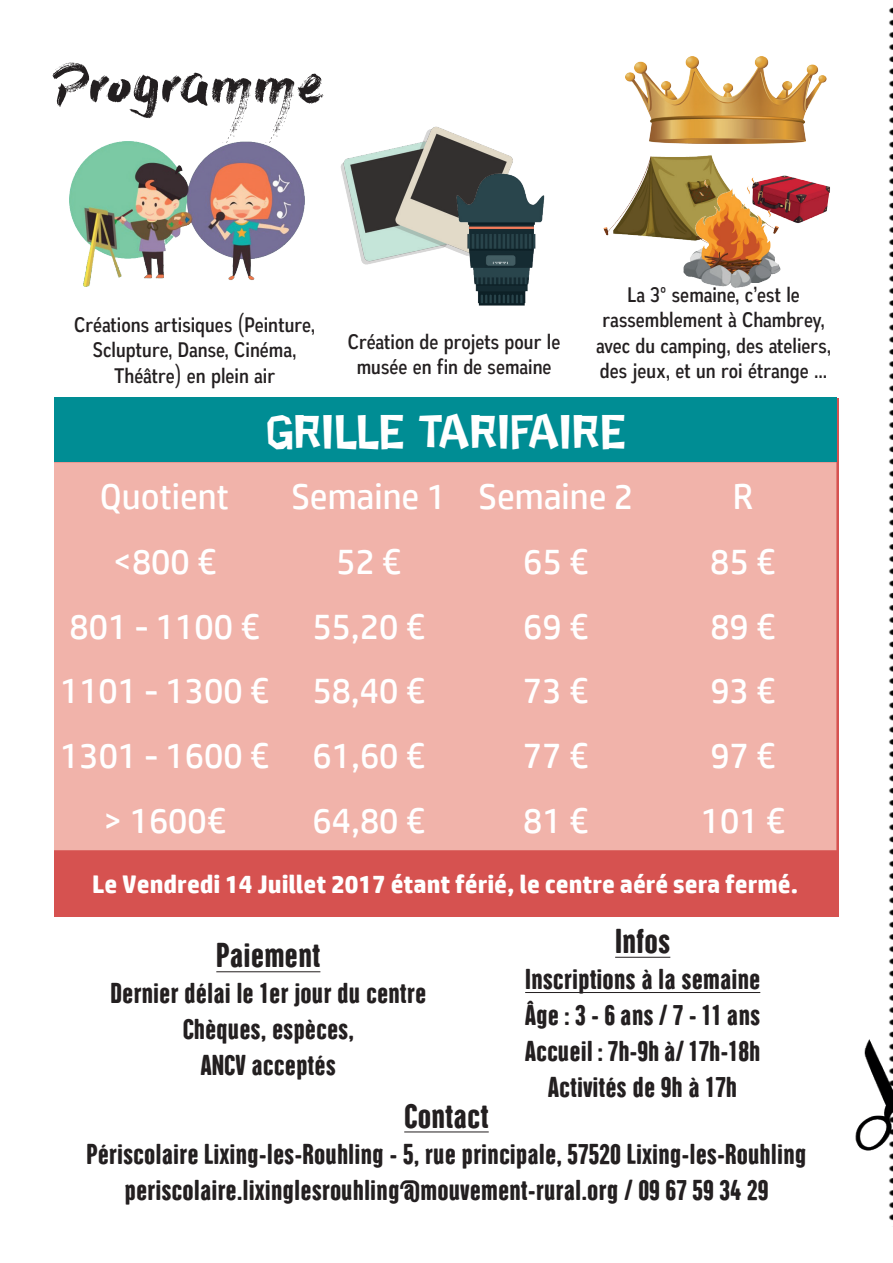
<style>
.page{position:relative;width:893px;height:1263px;background:#fff}
.page>*{position:absolute;margin:0;border:0;box-sizing:border-box;transform-origin:0 0}
.t1{font:54px "Dry Brush";letter-spacing:-.02em;color:#231f20}
.t2{font:45px "Science Project";letter-spacing:-.05em;color:#fff}
.t3{font:36px "HP Simplified";color:#fff}
.t4{font:36px "Hector Rounded";color:#231f20}
.t5{font:30px/36px "Hector Rounded";color:#231f20;text-align:center}
.t6{font:700 25.5px "HP Simplified";color:#fff}
.t7{font:21px/25.2px "Autoradiographic Rg";color:#231f20;text-align:center}
</style>
<div class="page">
<div style="left:54px;top:398px;width:785px;height:518px;background:#d65250"></div>
<div style="left:54px;top:398px;width:782px;height:64px;background:#008d94"></div>
<div style="left:54px;top:462px;width:782px;height:388px;background:#f1b3aa"></div>
<img style="left:855px;top:7px;width:38px;height:1214px">
<hr style="left:216px;top:971px;width:104px;height:1px;background:#231f20">
<hr style="left:615px;top:957px;width:55px;height:1px;background:#231f20">
<hr style="left:525px;top:992px;width:235px;height:1px;background:#231f20">
<hr style="left:404px;top:1131px;width:85px;height:1px;background:#231f20">
<img style="left:625px;top:56px;width:202px;height:88px">
<img style="left:69px;top:141px;width:236px;height:146px">
<img style="left:341px;top:126px;width:131px;height:139px">
<img style="left:801px;top:179px;width:29px;height:44px">
<img style="left:425px;top:141px;width:120px;height:165px">
<img style="left:603px;top:123px;width:179px;height:116px">
<img style="left:672px;top:147px;width:129px;height:141px">
<h1 class="t1" style="left:54px;top:52px;width:272px">Programme</h1>
<p class="t7" style="left:74px;top:313px;width:242px">Créations artisiques (Peinture,<br>Sclupture, Danse, Cinéma,<br>Théâtre) en plein air</p>
<p class="t7" style="left:348px;top:330px;width:214px">Création de projets pour le musée en fin de semaine</p>
<p class="t7" style="left:596px;top:283px;width:237px">La 3° semaine, c’est le rassemblement à Chambrey, avec du camping, des ateliers, des jeux, et un roi étrange ...</p>
<h2 class="t2" style="left:264px;top:406px;width:363px">GRILLE TARIFAIRE</h2>
<p class="t3" style="left:100px;top:476px;width:131px">Quotient</p>
<p class="t3" style="left:291px;top:476px;width:343px">Semaine 1 Semaine 2</p>
<p class="t3" style="left:733px;top:476px;width:22px">R</p>
<p class="t3" style="left:113px;top:541px;width:105px">&lt;800 €</p>
<p class="t3" style="left:336px;top:541px;width:67px">52 €</p>
<p class="t3" style="left:523px;top:541px;width:67px">65 €</p>
<p class="t3" style="left:710px;top:541px;width:67px">85 €</p>
<p class="t3" style="left:70px;top:605px;width:192px">801 - 1100 €</p>
<p class="t3" style="left:312px;top:605px;width:114px">55,20 €</p>
<p class="t3" style="left:523px;top:605px;width:67px">69 €</p>
<p class="t3" style="left:710px;top:605px;width:67px">89 €</p>
<p class="t3" style="left:60px;top:670px;width:367px">1101 - 1300 € 58,40 €</p>
<p class="t3" style="left:523px;top:670px;width:67px">73 €</p>
<p class="t3" style="left:710px;top:670px;width:67px">93 €</p>
<p class="t3" style="left:60px;top:735px;width:367px">1301 - 1600 € 61,60 €</p>
<p class="t3" style="left:523px;top:735px;width:67px">77 €</p>
<p class="t3" style="left:710px;top:735px;width:67px">97 €</p>
<p class="t3" style="left:103px;top:799px;width:125px">&gt; 1600€</p>
<p class="t3" style="left:312px;top:799px;width:114px">64,80 €</p>
<p class="t3" style="left:523px;top:799px;width:67px">81 €</p>
<p class="t3" style="left:701px;top:799px;width:86px">101 €</p>
<p class="t6" style="left:92px;top:869px;width:707px">Le Vendredi 14 Juillet 2017 étant férié, le centre aéré sera fermé.</p>
<p class="t4" style="left:216px;top:937px;width:106px">Paiement</p>
<p class="t5" style="left:111px;top:976px;width:317px">Dernier délai le 1er jour du centre<br>Chèques, espèces,<br>ANCV acceptés</p>
<p class="t4" style="left:615px;top:922px;width:57px">Infos</p>
<p class="t5" style="left:525px;top:961px;width:237px">Inscriptions à la semaine<br>Âge : 3 - 6 ans / 7 - 11 ans<br>Accueil : 7h-9h à/ 17h-18h<br>Activités de 9h à 17h</p>
<p class="t4" style="left:404px;top:1097px;width:86px">Contact</p>
<p class="t5" style="left:87px;top:1136px;width:721px">Périscolaire Lixing-les-Rouhling - 5, rue principale, 57520 Lixing-les-Rouhling periscolaire.lixinglesrouhling@mouvement-rural.org / 09 67 59 34 29</p>
</div>
